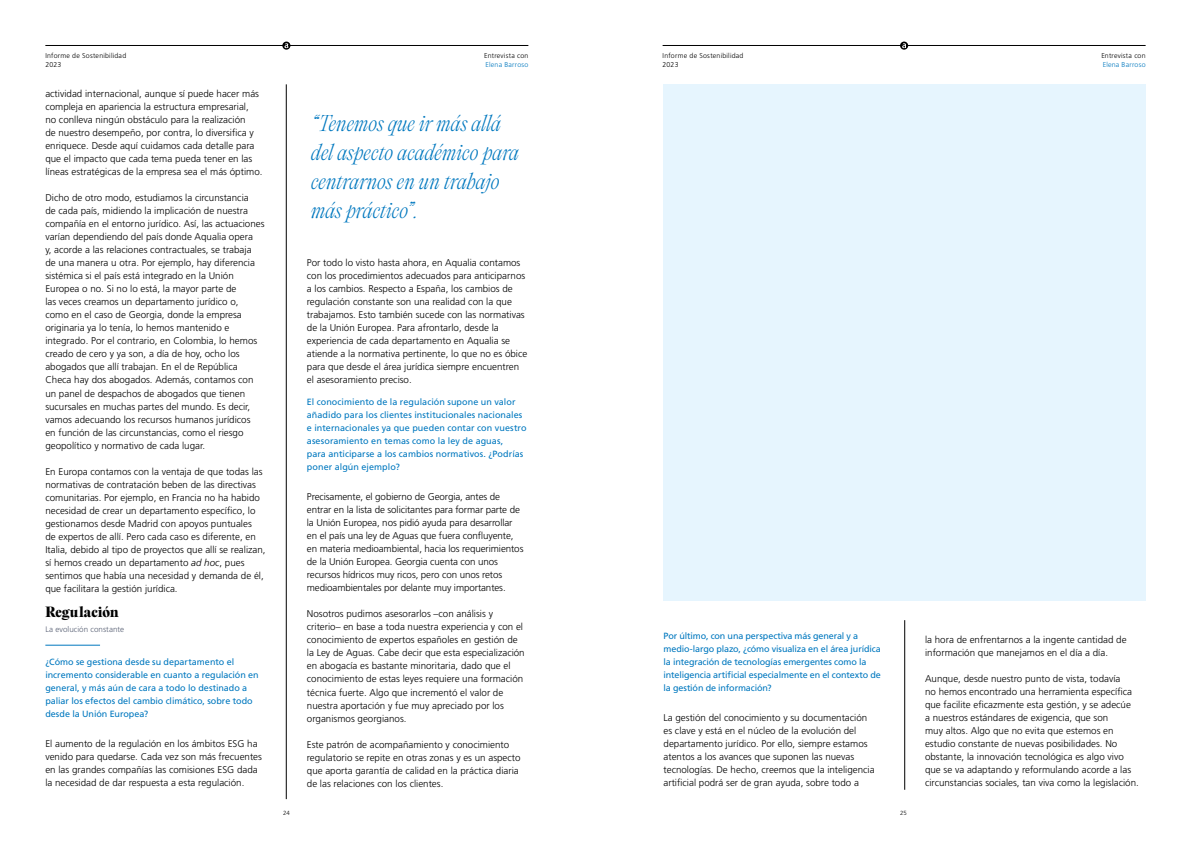
<style>
.page{position:relative;width:1191px;height:842px;background:#fff}
.page>*{position:absolute;margin:0;border:0;box-sizing:border-box;transform-origin:0 0}
.t1{font:italic 200 20px/29px "PP Editorial Old";letter-spacing:.01em;color:#0078bf}
.t2{font:800 13px "PP Editorial Old";letter-spacing:.005em;color:#000}
.t3{font:300 9.8px/13px "Frutiger LT Std";color:#000}
.t4{font:9px/13px "Frutiger LT Std";color:#0078bf}
.t5{font:300 8px "Frutiger LT Std";letter-spacing:.005em;color:#575f73}
.t6{font:300 7px/9px "Frutiger LT Std";letter-spacing:.03em;color:#000}
.t7{font:300 7px "Frutiger LT Std";letter-spacing:.035em;color:#0078bf}
.t8{font:300 6px "Frutiger LT Std";color:#000}
.s1{font-style:italic}
</style>
<div class="page">
<hr style="left:45px;top:45px;width:483px;height:1px;background:#000">
<hr style="left:662px;top:45px;width:483px;height:1px;background:#000">
<svg style="left:282px;top:42px;width:8px;height:8px"></svg>
<svg style="left:900px;top:42px;width:8px;height:8px"></svg>
<hr style="left:45px;top:645px;width:55px;height:1px;background:#0078bf">
<hr style="left:286px;top:84px;width:1px;height:715px;background:#000">
<hr style="left:904px;top:620px;width:1px;height:170px;background:#000">
<div style="left:663px;top:84px;width:482px;height:517px;background:#e6f5fe"></div>
<p class="t6" style="left:45px;top:51px;width:82px">Informe de Sostenibilidad<br>2023</p>
<p class="t6" style="left:662px;top:51px;width:82px">Informe de Sostenibilidad<br>2023</p>
<p class="t3" style="left:45px;top:88px;width:219px">actividad internacional, aunque sí puede hacer más compleja en apariencia la estructura empresarial,<br>no conlleva ningún obstáculo para la realización<br>de nuestro desempeño, por contra, lo diversifica y enriquece. Desde aquí cuidamos cada detalle para que el impacto que cada tema pueda tener en las líneas estratégicas de la empresa sea el más óptimo.</p>
<p class="t3" style="left:45px;top:192px;width:221px">Dicho de otro modo, estudiamos la circunstancia<br>de cada país, midiendo la implicación de nuestra compañía en el entorno jurídico. Así, las actuaciones varían dependiendo del país donde Aqualia opera<br>y, acorde a las relaciones contractuales, se trabaja<br>de una manera u otra. Por ejemplo, hay diferencia sistémica si el país está integrado en la Unión Europea o no. Si no lo está, la mayor parte de<br>las veces creamos un departamento jurídico o,<br>como en el caso de Georgia, donde la empresa originaria ya lo tenía, lo hemos mantenido e integrado. Por el contrario, en Colombia, lo hemos creado de cero y ya son, a día de hoy, ocho los abogados que allí trabajan. En el de República Checa hay dos abogados. Además, contamos con un panel de despachos de abogados que tienen sucursales en muchas partes del mundo. Es decir, vamos adecuando los recursos humanos jurídicos<br>en función de las circunstancias, como el riesgo geopolítico y normativo de cada lugar.</p>
<p class="t3" style="left:45px;top:465px;width:222px">En Europa contamos con la ventaja de que todas las normativas de contratación beben de las directivas comunitarias. Por ejemplo, en Francia no ha habido necesidad de crear un departamento específico, lo gestionamos desde Madrid con apoyos puntuales<br>de expertos de allí. Pero cada caso es diferente, en Italia, debido al tipo de proyectos que allí se realizan, sí hemos creado un departamento <span class="s1">ad hoc</span>, pues sentimos que había una necesidad y demanda de él, que facilitara la gestión jurídica.</p>
<h2 class="t2" style="left:45px;top:603px;width:75px">Regulación</h2>
<p class="t5" style="left:45px;top:625px;width:80px">La evolución constante</p>
<p class="t4" style="left:45px;top:656px;width:215px">¿Cómo se gestiona desde su departamento el incremento considerable en cuanto a regulación en general, y más aún de cara a todo lo destinado a paliar los efectos del cambio climático, sobre todo desde la Unión Europea?</p>
<p class="t3" style="left:45px;top:738px;width:218px">El aumento de la regulación en los ámbitos ESG ha venido para quedarse. Cada vez son más frecuentes en las grandes compañías las comisiones ESG dada la necesidad de dar respuesta a esta regulación.</p>
<p class="t6" style="left:484px;top:51px;width:46px">Entrevista con</p>
<p class="t7" style="left:485px;top:61px;width:44px">Elena Barroso</p>
<h1 class="t1" style="left:311px;top:109px;width:209px">“Tenemos que ir más allá del aspecto académico para centrarnos en un trabajo más práctico”.</h1>
<p class="t3" style="left:307px;top:257px;width:222px">Por todo lo visto hasta ahora, en Aqualia contamos con los procedimientos adecuados para anticiparnos a los cambios. Respecto a España, los cambios de regulación constante son una realidad con la que trabajamos. Esto también sucede con las normativas de la Unión Europea. Para afrontarlo, desde la experiencia de cada departamento en Aqualia se atiende a la normativa pertinente, lo que no es óbice para que desde el área jurídica siempre encuentren el asesoramiento preciso.</p>
<p class="t4" style="left:307px;top:396px;width:221px">El conocimiento de la regulación supone un valor añadido para los clientes institucionales nacionales e internacionales ya que pueden contar con vuestro asesoramiento en temas como la ley de aguas,<br>para anticiparse a los cambios normativos. ¿Podrías poner algún ejemplo?</p>
<p class="t3" style="left:307px;top:491px;width:218px">Precisamente, el gobierno de Georgia, antes de entrar en la lista de solicitantes para formar parte de la Unión Europea, nos pidió ayuda para desarrollar en el país una ley de Aguas que fuera confluyente, en materia medioambiental, hacia los requerimientos de la Unión Europea. Georgia cuenta con unos recursos hídricos muy ricos, pero con unos retos medioambientales por delante muy importantes.</p>
<p class="t3" style="left:307px;top:608px;width:219px">Nosotros pudimos asesorarlos –con análisis y criterio– en base a toda nuestra experiencia y con el conocimiento de expertos españoles en gestión de la Ley de Aguas. Cabe decir que esta especialización en abogacía es bastante minoritaria, dado que el conocimiento de estas leyes requiere una formación técnica fuerte. Algo que incrementó el valor de nuestra aportación y fue muy apreciado por los organismos georgianos.</p>
<p class="t3" style="left:307px;top:738px;width:215px">Este patrón de acompañamiento y conocimiento regulatorio se repite en otras zonas y es un aspecto que aporta garantía de calidad en la práctica diaria de las relaciones con los clientes.</p>
<p class="t4" style="left:663px;top:630px;width:219px">Por último, con una perspectiva más general y a medio-largo plazo, ¿cómo visualiza en el área jurídica la integración de tecnologías emergentes como la inteligencia artificial especialmente en el contexto de la gestión de información?</p>
<p class="t3" style="left:663px;top:712px;width:213px">La gestión del conocimiento y su documentación es clave y está en el núcleo de la evolución del departamento jurídico. Por ello, siempre estamos atentos a los avances que suponen las nuevas tecnologías. De hecho, creemos que la inteligencia artificial podrá ser de gran ayuda, sobre todo a</p>
<p class="t8" style="left:283px;top:810px;width:8px">24</p>
<p class="t8" style="left:900px;top:810px;width:8px">25</p>
<p class="t6" style="left:1101px;top:51px;width:46px">Entrevista con</p>
<p class="t7" style="left:1102px;top:61px;width:44px">Elena Barroso</p>
<p class="t3" style="left:925px;top:634px;width:203px">la hora de enfrentarnos a la ingente cantidad de información que manejamos en el día a día.</p>
<p class="t3" style="left:925px;top:673px;width:215px">Aunque, desde nuestro punto de vista, todavía<br>no hemos encontrado una herramienta específica que facilite eficazmente esta gestión, y se adecúe<br>a nuestros estándares de exigencia, que son<br>muy altos. Algo que no evita que estemos en estudio constante de nuevas posibilidades. No obstante, la innovación tecnológica es algo vivo que se va adaptando y reformulando acorde a las circunstancias sociales, tan viva como la legislación.</p>
</div>
